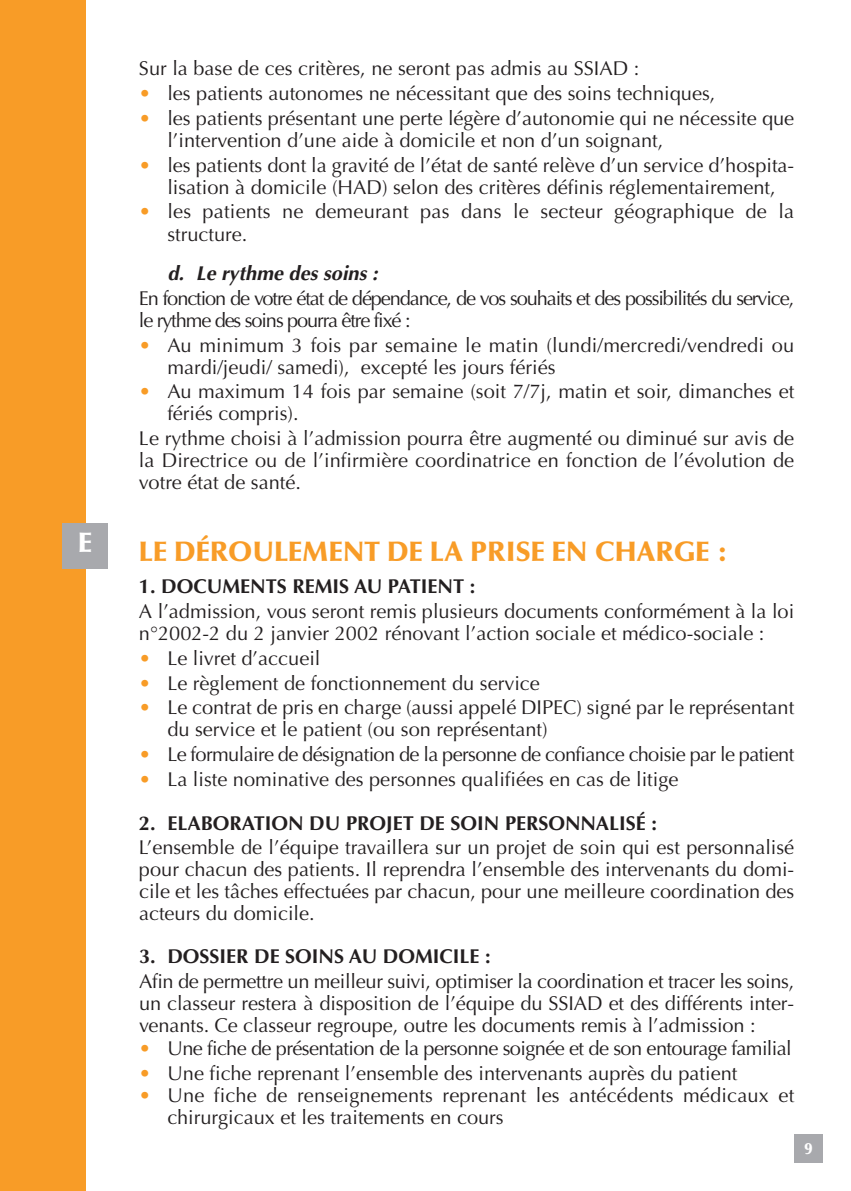
<style>
.page{position:relative;width:851px;height:1191px;background:#fff}
.page>*{position:absolute;margin:0;border:0;box-sizing:border-box;transform-origin:0 0}
.t1{font:900 28px "Optima";color:#f89c27}
.t2{font:900 28px "Optima";color:#fff}
.t3{font:20px/22px "Optima";color:#231f20}
.t4{font:20px "Optima";letter-spacing:-.03em;color:#231f20}
.t5{font:20px/22px "Optima";letter-spacing:-.055em;color:#231f20}
.t6{font:700 20px "Optima";color:#231f20}
.t7{font:italic 700 20px "Optima";color:#231f20}
.t8{font:900 16px "Optima";color:#fff}
.s1{color:#f89c27}
</style>
<div class="page">
<div style="left:0;top:0;width:85px;height:1191px;background:#f89c27"></div>
<div style="left:794px;top:1134px;width:28px;height:28px;background:#a8a9ad"></div>
<div style="left:62px;top:523px;width:46px;height:45px;background:#a8a9ad"></div>
<h1 class="t2" style="left:78px;top:531px;width:15px">E</h1>
<p class="t3" style="left:139px;top:58px;width:502px">Sur la base de ces critères, ne seront pas admis au SSIAD :</p>
<p class="t3" style="left:139px;top:82px;width:578px"><span class="s1">•</span> les patients autonomes ne nécessitant que des soins techniques,</p>
<p class="t3" style="left:167px;top:107px;width:628px;text-indent:-28px"><span class="s1">•</span> les patients présentant une perte légère d’autonomie qui ne nécessite que l’intervention d’une aide à domicile et non d’un soignant,</p>
<p class="t3" style="left:139px;top:154px;width:656px;text-align:center"><span class="s1">•</span> les patients dont la gravité de l’état de santé relève d’un service d’hospita&shy;lisation à domicile (HAD) selon des critères définis réglementairement,</p>
<p class="t3" style="left:167px;top:201px;width:628px;text-indent:-28px"><span class="s1">•</span> les patients ne demeurant pas dans le secteur géographique de la structure.</p>
<p class="t7" style="left:167px;top:265px;width:212px">d. Le rythme des soins :</p>
<p class="t5" style="left:139px;top:287px;width:656px">En fonction de votre état de dépendance, de vos souhaits et des possibilités du service, le rythme des soins pourra être fixé :</p>
<p class="t3" style="left:167px;top:334px;width:628px;text-indent:-28px"><span class="s1">•</span> Au minimum 3 fois par semaine le matin (lundi/mercredi/vendredi ou mardi/jeudi/ samedi), excepté les jours fériés</p>
<p class="t3" style="left:167px;top:381px;width:628px;text-indent:-28px"><span class="s1">•</span> Au maximum 14 fois par semaine (soit 7/7j, matin et soir, dimanches et fériés compris).</p>
<p class="t3" style="left:139px;top:428px;width:656px;text-align:justify">Le rythme choisi à l’admission pourra être augmenté ou diminué sur avis de la Directrice ou de l’infirmière coordinatrice en fonction de l’évolution de votre état de santé.</p>
<h1 class="t1" style="left:139px;top:540px;width:591px">LE DÉROULEMENT DE LA PRISE EN CHARGE :</h1>
<p class="t6" style="left:139px;top:574px;width:338px">1. DOCUMENTS REMIS AU PATIENT :</p>
<p class="t3" style="left:139px;top:600px;width:656px">A l’admission, vous seront remis plusieurs documents conformément à la loi n°2002-2 du 2 janvier 2002 rénovant l’action sociale et médico-sociale :</p>
<p class="t3" style="left:139px;top:647px;width:183px"><span class="s1">•</span> Le livret d’accueil</p>
<p class="t3" style="left:139px;top:672px;width:402px"><span class="s1">•</span> Le règlement de fonctionnement du service</p>
<p class="t3" style="left:167px;top:697px;width:628px;text-indent:-28px"><span class="s1">•</span> Le contrat de pris en charge (aussi appelé DIPEC) signé par le représentant du service et le patient (ou son représentant)</p>
<p class="t4" style="left:139px;top:743px;width:656px"><span class="s1">•</span> Le formulaire de désignation de la personne de confiance choisie par le patient</p>
<p class="t3" style="left:139px;top:768px;width:541px"><span class="s1">•</span> La liste nominative des personnes qualifiées en cas de litige</p>
<p class="t6" style="left:139px;top:811px;width:519px">2. ELABORATION DU PROJET DE SOIN PERSONNALISÉ :</p>
<p class="t3" style="left:139px;top:837px;width:656px;text-align:justify">L’ensemble de l’équipe travaillera sur un projet de soin qui est personnalisé pour chacun des patients. Il reprendra l’ensemble des intervenants du domi&shy;cile et les tâches effectuées par chacun, pour une meilleure coordination des acteurs du domicile.</p>
<p class="t6" style="left:139px;top:944px;width:353px">3. DOSSIER DE SOINS AU DOMICILE :</p>
<p class="t3" style="left:139px;top:970px;width:656px;text-align:justify">Afin de permettre un meilleur suivi, optimiser la coordination et tracer les soins, un classeur restera à disposition de l’équipe du SSIAD et des différents inter&shy;venants. Ce classeur regroupe, outre les documents remis à l’admission :</p>
<p class="t4" style="left:139px;top:1037px;width:654px"><span class="s1">•</span> Une fiche de présentation de la personne soignée et de son entourage familial</p>
<p class="t3" style="left:139px;top:1062px;width:599px"><span class="s1">•</span> Une fiche reprenant l’ensemble des intervenants auprès du patient</p>
<p class="t3" style="left:167px;top:1084px;width:628px;text-indent:-28px"><span class="s1">•</span> Une fiche de renseignements reprenant les antécédents médicaux et chirurgicaux et les traitements en cours</p>
<p class="t8" style="left:804px;top:1141px;width:9px">9</p>
</div>
